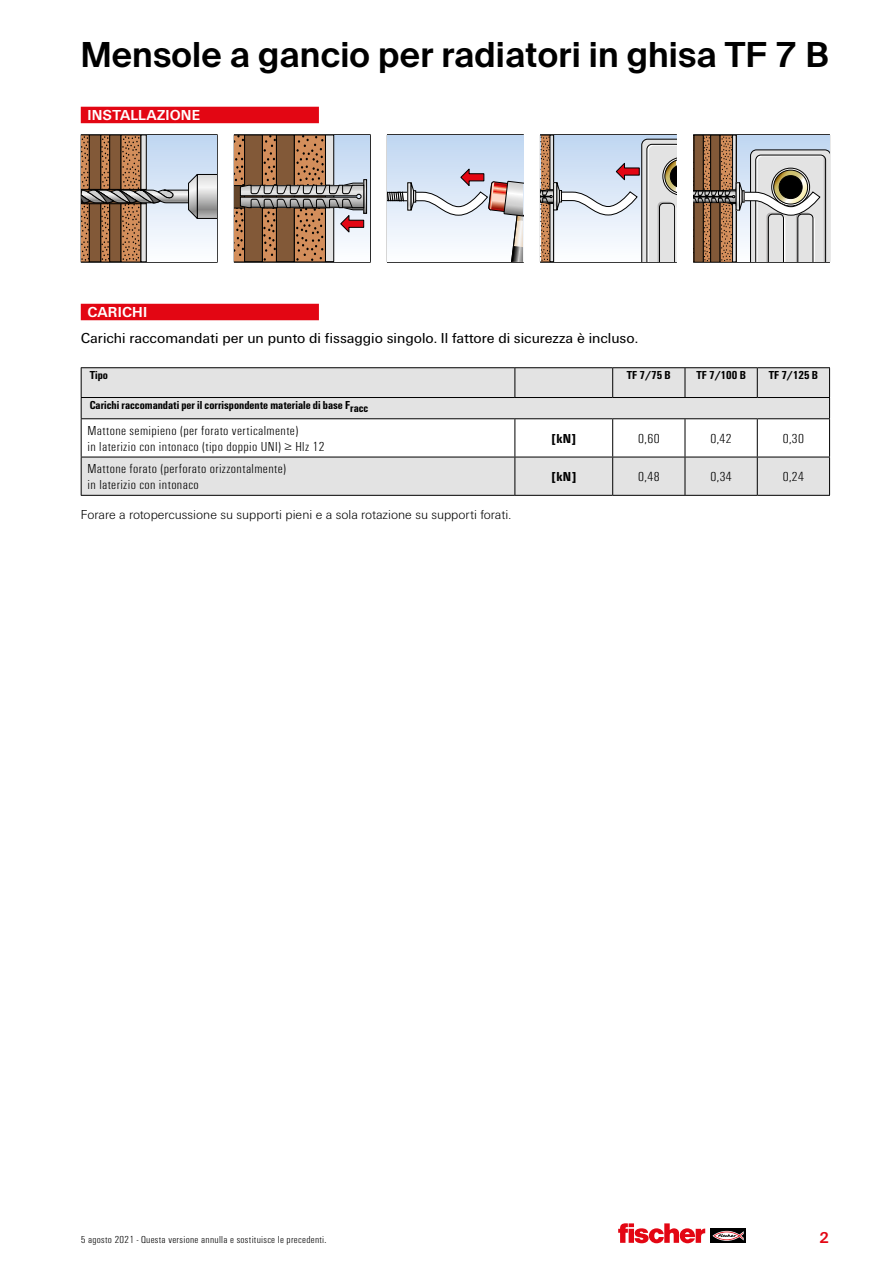
<style>
.page{position:relative;width:893px;height:1263px;background:#fff}
.page>*{position:absolute;margin:0;border:0;box-sizing:border-box;transform-origin:0 0}
.t1{font:600 34.5px "fischerstrong";letter-spacing:.005em;color:#000}
.t2{font:15px "Fi We";color:#000}
.t3{font:700 15px "Fi We";letter-spacing:.005em;color:#fff}
.t4{font:600 15px "fischerstrong";color:#e30613}
.t5{font:300 condensed 13.5px/16.2px "Fi We";letter-spacing:.025em;color:#000;scale:1.1 1}
.t6{font:300 13.5px "Fi We";color:#000}
.t7{font:700 condensed 13.5px "Fi We";color:#000;scale:1.1 1}
.t8{font:700 condensed 12px "Fi We";color:#000}
.t9{font:300 condensed 10.5px "Fi We";letter-spacing:.025em;color:#000;scale:1.1 1}
</style>
<div class="page">
<div style="left:711px;top:1229px;width:35px;height:14px;background:#000"></div>
<svg style="left:712px;top:1231px;width:32px;height:10px"></svg>
<svg style="left:618px;top:1223px;width:87px;height:20px"></svg>
<div style="left:81px;top:107px;width:238px;height:16px;background:#e30613"></div>
<div style="left:81px;top:304px;width:238px;height:16px;background:#e30613"></div>
<hr style="left:387px;top:134px;width:137px;height:1px;background:#000">
<hr style="left:387px;top:135px;width:1px;height:127px;background:#000">
<hr style="left:523px;top:135px;width:1px;height:127px;background:#000">
<hr style="left:387px;top:262px;width:137px;height:1px;background:#000">
<hr style="left:81px;top:134px;width:137px;height:1px;background:#000">
<hr style="left:81px;top:135px;width:1px;height:127px;background:#000">
<hr style="left:217px;top:135px;width:1px;height:127px;background:#000">
<hr style="left:81px;top:262px;width:137px;height:1px;background:#000">
<hr style="left:234px;top:134px;width:137px;height:1px;background:#000">
<hr style="left:234px;top:135px;width:1px;height:127px;background:#000">
<hr style="left:370px;top:135px;width:1px;height:127px;background:#000">
<hr style="left:234px;top:262px;width:137px;height:1px;background:#000">
<hr style="left:540px;top:134px;width:137px;height:1px;background:#000">
<hr style="left:540px;top:135px;width:1px;height:127px;background:#000">
<hr style="left:676px;top:135px;width:1px;height:127px;background:#000">
<hr style="left:540px;top:262px;width:137px;height:1px;background:#000">
<hr style="left:693px;top:134px;width:137px;height:1px;background:#000">
<hr style="left:693px;top:135px;width:1px;height:127px;background:#000">
<hr style="left:829px;top:135px;width:1px;height:127px;background:#000">
<hr style="left:693px;top:262px;width:137px;height:1px;background:#000">
<svg style="left:82px;top:135px;width:135px;height:127px;background:#b3a59d"></svg>
<svg style="left:364px;top:135px;width:6px;height:108px"></svg>
<div style="left:364px;top:179px;width:3px;height:34px;border:1px solid #000"></div>
<svg style="left:235px;top:135px;width:129px;height:127px;background:#a38673"></svg>
<div style="left:388px;top:135px;width:135px;height:127px;background:#c7dbf3"></div>
<svg style="left:388px;top:168px;width:135px;height:94px;background:#dcdce3"></svg>
<svg style="left:541px;top:135px;width:135px;height:127px"></svg>
<svg style="left:694px;top:135px;width:135px;height:127px;background:#aea59d"></svg>
<hr style="left:81px;top:495px;width:434px;height:1px;background:#000">
<hr style="left:515px;top:495px;width:98px;height:1px;background:#000">
<hr style="left:613px;top:495px;width:72px;height:1px;background:#000">
<hr style="left:685px;top:495px;width:72px;height:1px;background:#000">
<hr style="left:757px;top:495px;width:73px;height:1px;background:#000">
<svg style="left:81px;top:368px;width:749px;height:127px"></svg>
<hr style="left:81px;top:367px;width:434px;height:1px;background:#000">
<hr style="left:515px;top:367px;width:98px;height:1px;background:#000">
<hr style="left:613px;top:367px;width:72px;height:1px;background:#000">
<hr style="left:685px;top:367px;width:72px;height:1px;background:#000">
<hr style="left:757px;top:367px;width:73px;height:1px;background:#000">
<hr style="left:829px;top:419px;width:1px;height:38px;background:#000">
<hr style="left:829px;top:457px;width:1px;height:38px;background:#000">
<h1 class="t1" style="left:81px;top:34px;width:749px">Mensole a gancio per radiatori in ghisa TF 7 B</h1>
<p class="t3" style="left:88px;top:106px;width:114px">INSTALLAZIONE</p>
<p class="t3" style="left:88px;top:303px;width:61px">CARICHI</p>
<p class="t2" style="left:81px;top:330px;width:559px">Carichi raccomandati per un punto di fissaggio singolo. Il fattore di sicurezza è incluso.</p>
<p class="t8" style="left:90px;top:368px;width:20px">Tipo</p>
<p class="t8" style="left:627px;top:368px;width:45px">TF 7/75 B</p>
<p class="t8" style="left:696px;top:368px;width:51px">TF 7/100 B</p>
<p class="t8" style="left:769px;top:368px;width:51px">TF 7/125 B</p>
<p class="t8" style="left:90px;top:398px;width:280px">Carichi raccomandati per il corrispondente materiale di base Fracc</p>
<p class="t5" style="left:88px;top:423px;width:217px">Mattone semipieno (per forato verticalmente)<br>in laterizio con intonaco (tipo doppio UNI) ≥ Hlz 12</p>
<p class="t7" style="left:551px;top:431px;width:24px">[kN]</p>
<p class="t5" style="left:638px;top:431px;width:21px">0,60</p>
<p class="t5" style="left:710px;top:431px;width:21px">0,42</p>
<p class="t5" style="left:783px;top:431px;width:21px">0,30</p>
<p class="t5" style="left:88px;top:461px;width:182px">Mattone forato (perforato orizzontalmente) in laterizio con intonaco</p>
<p class="t7" style="left:551px;top:469px;width:24px">[kN]</p>
<p class="t5" style="left:638px;top:469px;width:21px">0,48</p>
<p class="t5" style="left:710px;top:469px;width:21px">0,34</p>
<p class="t5" style="left:783px;top:469px;width:21px">0,24</p>
<p class="t6" style="left:81px;top:506px;width:432px">Forare a rotopercussione su supporti pieni e a sola rotazione su supporti forati.</p>
<p class="t9" style="left:81px;top:1234px;width:225px">5 agosto 2021 - Questa versione annulla e sostituisce le precedenti.</p>
<p class="t4" style="left:819px;top:1229px;width:12px">2</p>
</div>
